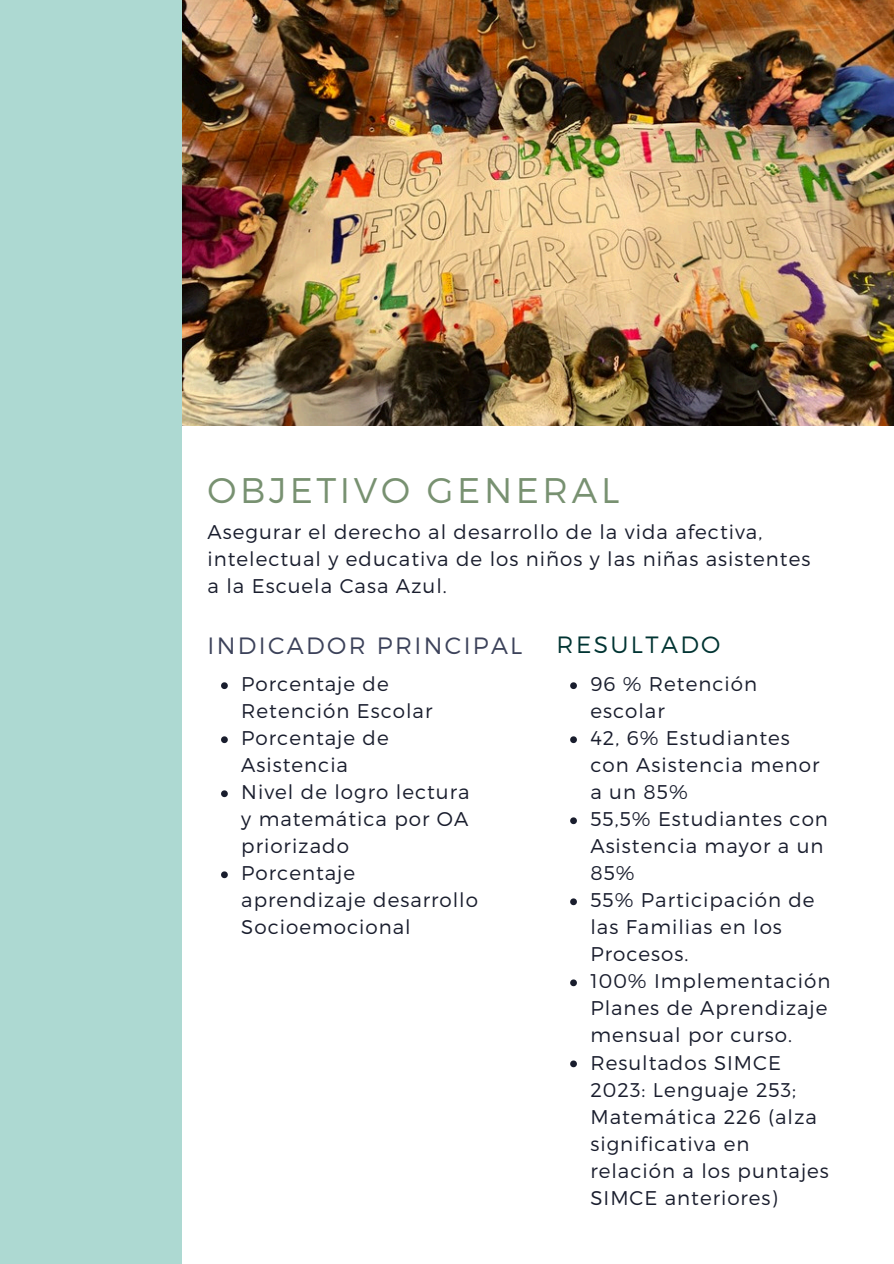
<style>
.page{position:relative;width:894px;height:1264px;background:#fff}
.page>*{position:absolute;margin:0;border:0;box-sizing:border-box;transform-origin:0 0}
.t1{font:300 35.55px "Montserrat";letter-spacing:.1em;color:#789171}
.t2{font:300 23.55px "Montserrat";letter-spacing:.1em;color:#3c425a}
.t3{font:300 23.55px "Montserrat";letter-spacing:.1em;color:#003432}
.t4{font:300 19.8px/27px "Montserrat";letter-spacing:.05em;color:#191d2d}
</style>
<div class="page">
<img style="left:181px;top:0;width:712px;height:425px">
<div style="left:0;top:0;width:181px;height:1263px;background:#add9d2"></div>
<svg style="left:221px;top:682px;width:7px;height:7px"></svg>
<svg style="left:221px;top:736px;width:7px;height:7px"></svg>
<svg style="left:221px;top:790px;width:7px;height:7px"></svg>
<svg style="left:221px;top:871px;width:7px;height:7px"></svg>
<svg style="left:570px;top:682px;width:6px;height:7px"></svg>
<svg style="left:570px;top:736px;width:6px;height:7px"></svg>
<svg style="left:570px;top:817px;width:6px;height:7px"></svg>
<svg style="left:570px;top:898px;width:6px;height:7px"></svg>
<svg style="left:570px;top:979px;width:6px;height:7px"></svg>
<svg style="left:570px;top:1060px;width:6px;height:7px"></svg>
<p class="t1" style="left:207px;top:467px;width:413px">OBJETIVO GENERAL</p>
<h1 class="t4" style="left:207px;top:517px;width:604px">Asegurar el derecho al desarrollo de la vida afectiva, intelectual y educativa de los niños y las niñas asistentes a la Escuela Casa Azul.</h1>
<p class="t2" style="left:207px;top:630px;width:316px">INDICADOR PRINCIPAL</p>
<h2 class="t4" style="left:241px;top:669px;width:192px">Porcentaje de<br>Retención Escolar</h2>
<h2 class="t4" style="left:241px;top:723px;width:149px">Porcentaje de<br>Asistencia</h2>
<p class="t4" style="left:241px;top:777px;width:230px;text-align:justify">Nivel de logro lectura y matemática por OA priorizado</p>
<p class="t4" style="left:241px;top:858px;width:238px">Porcentaje aprendizaje desarrollo<br>Socioemocional</p>
<p class="t3" style="left:556px;top:629px;width:165px">RESULTADO</p>
<p class="t4" style="left:590px;top:669px;width:168px">96 % Retención escolar</p>
<p class="t4" style="left:590px;top:723px;width:230px">42, 6% Estudiantes con Asistencia menor a un 85%</p>
<p class="t4" style="left:590px;top:804px;width:239px">55,5% Estudiantes con<br>Asistencia mayor a un<br>85%</p>
<p class="t4" style="left:590px;top:885px;width:225px">55% Participación de las Familias en los<br>Procesos.</p>
<p class="t4" style="left:590px;top:966px;width:241px">100% Implementación<br>Planes de Aprendizaje mensual por curso.</p>
<p class="t4" style="left:590px;top:1047px;width:240px">Resultados SIMCE<br>2023: Lenguaje 253;<br>Matemática 226 (alza significativa en relación a los puntajes<br>SIMCE anteriores)</p>
</div>
